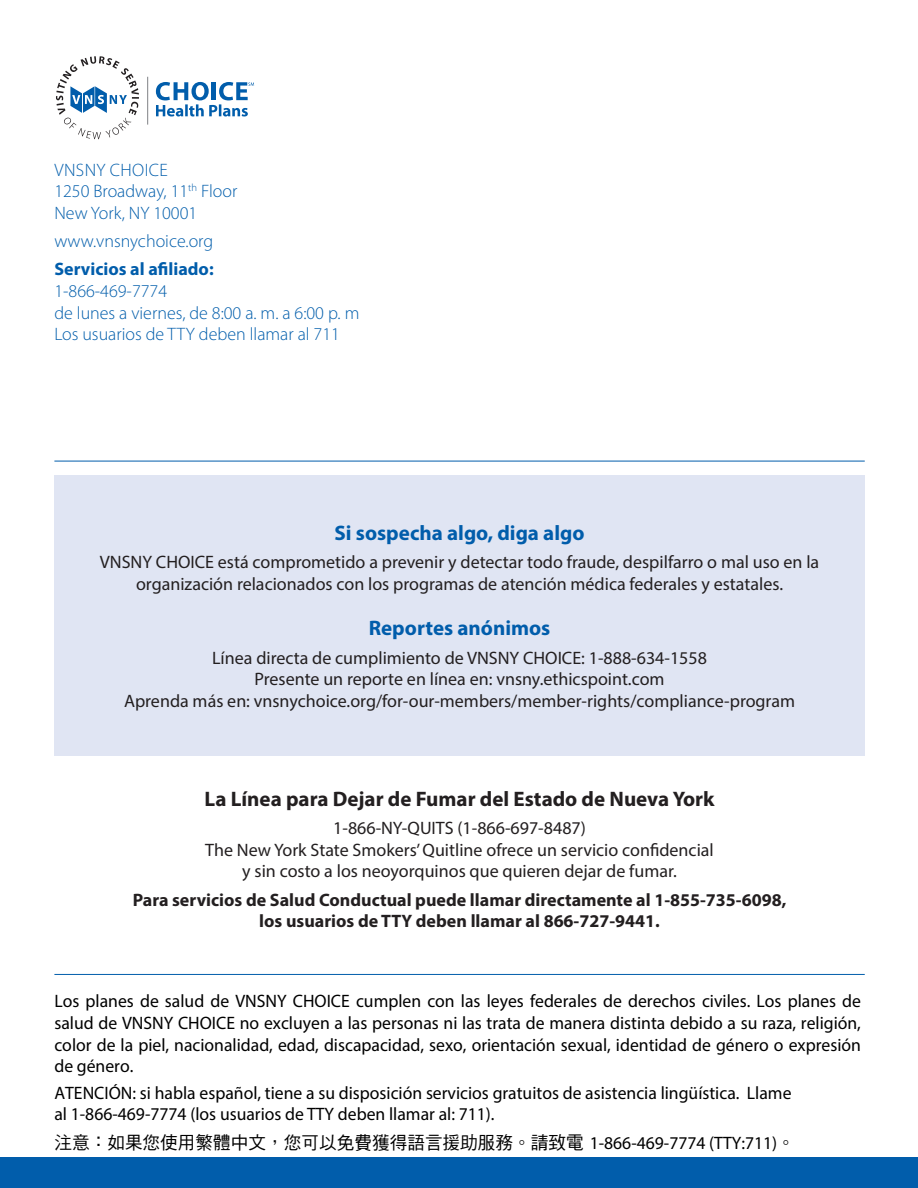
<style>
.page{position:relative;width:918px;height:1188px;background:#fff}
.page>*{position:absolute;margin:0;border:0;box-sizing:border-box;transform-origin:0 0}
.t1{font:700 21px "Myriad Pro";color:#231f20}
.t2{font:700 21px "Myriad Pro";color:#015dab}
.t3{font:18px/21.6px "Myriad Pro";color:#231f20;text-align:center}
.t4{font:18px/21.6px "Myriad Pro";color:#000;text-align:justify}
.t5{font:300 18px/21.6px "Myriad Pro";color:#015dab}
.t6{font:700 18px/21.6px "Myriad Pro";color:#231f20;text-align:center}
.t7{font:18px "DF Hei Std W5";color:#000}
.t8{font:700 18px/28.3px "Myriad Pro";color:#015dab}
.s1{font-weight:300}
.s2{font-family:"Myriad Pro"}
</style>
<div class="page">
<svg style="left:56px;top:56px;width:83px;height:83px"></svg>
<hr style="left:147px;top:77px;width:1px;height:48px;background:#808285">
<svg style="left:156px;top:82px;width:98px;height:34px"></svg>
<hr style="left:54px;top:460px;width:810px;height:1px;background:#015dab">
<hr style="left:54px;top:973px;width:810px;height:1px;background:#015dab">
<div style="left:54px;top:475px;width:810px;height:280px;background:#e0e5f3"></div>
<div style="left:0;top:1156px;width:918px;height:31px;background:#015dab"></div>
<p class="t5" style="left:54px;top:158px;width:184px">VNSNY CHOICE<br>1250 Broadway, 11<sup>th</sup> Floor<br>New York, NY 10001</p>
<p class="t8" style="left:54px;top:226px;width:161px"><span class="s1">www.vnsnychoice.org<br></span>Servicios al afiliado:</p>
<p class="t5" style="left:54px;top:280px;width:306px">1-866-469-7774<br>de lunes a viernes, de 8:00 a. m. a 6:00 p. m<br>Los usuarios de TTY deben llamar al 711</p>
<p class="t2" style="left:334px;top:519px;width:251px">Si sospecha algo, diga algo</p>
<p class="t3" style="left:100px;top:551px;width:721px">VNSNY CHOICE está comprometido a prevenir y detectar todo fraude, despilfarro o mal uso en la organización relacionados con los programas de atención médica federales y estatales.</p>
<p class="t2" style="left:369px;top:614px;width:183px">Reportes anónimos</p>
<p class="t3" style="left:124px;top:646px;width:672px">Línea directa de cumplimiento de VNSNY CHOICE: 1-888-634-1558<br>Presente un reporte en línea en: vnsny.ethicspoint.com<br>Aprenda más en: vnsnychoice.org/for-our-members/member-rights/compliance-program</p>
<p class="t1" style="left:205px;top:784px;width:511px">La Línea para Dejar de Fumar del Estado de Nueva York</p>
<p class="t3" style="left:205px;top:816px;width:510px">1-866-NY-QUITS (1-866-697-8487)<br>The New York State Smokers’ Quitline ofrece un servicio confidencial y sin costo a los neoyorquinos que quieren dejar de fumar.</p>
<p class="t6" style="left:133px;top:888px;width:655px">Para servicios de Salud Conductual puede llamar directamente al 1-855-735-6098, los usuarios de TTY deben llamar al 866-727-9441.</p>
<p class="t4" style="left:54px;top:990px;width:808px">Los planes de salud de VNSNY CHOICE cumplen con las leyes federales de derechos civiles. Los planes de salud de VNSNY CHOICE no excluyen a las personas ni las trata de manera distinta debido a su raza, religión, color de la piel, nacionalidad, edad, discapacidad, sexo, orientación sexual, identidad de género o expresión de género.</p>
<p class="t4" style="left:54px;top:1081px;width:738px">ATENCIÓN: si habla español, tiene a su disposición servicios gratuitos de asistencia lingüística. Llame al 1-866-469-7774 (los usuarios de TTY deben llamar al: 711).</p>
<p class="t7" style="left:54px;top:1132px;width:742px">注意：如果您使用繁體中文，您可以免費獲得語言援助服務。請致電 <span class="s2">1-866-469-7774 (TTY:711)</span>。</p>
</div>
